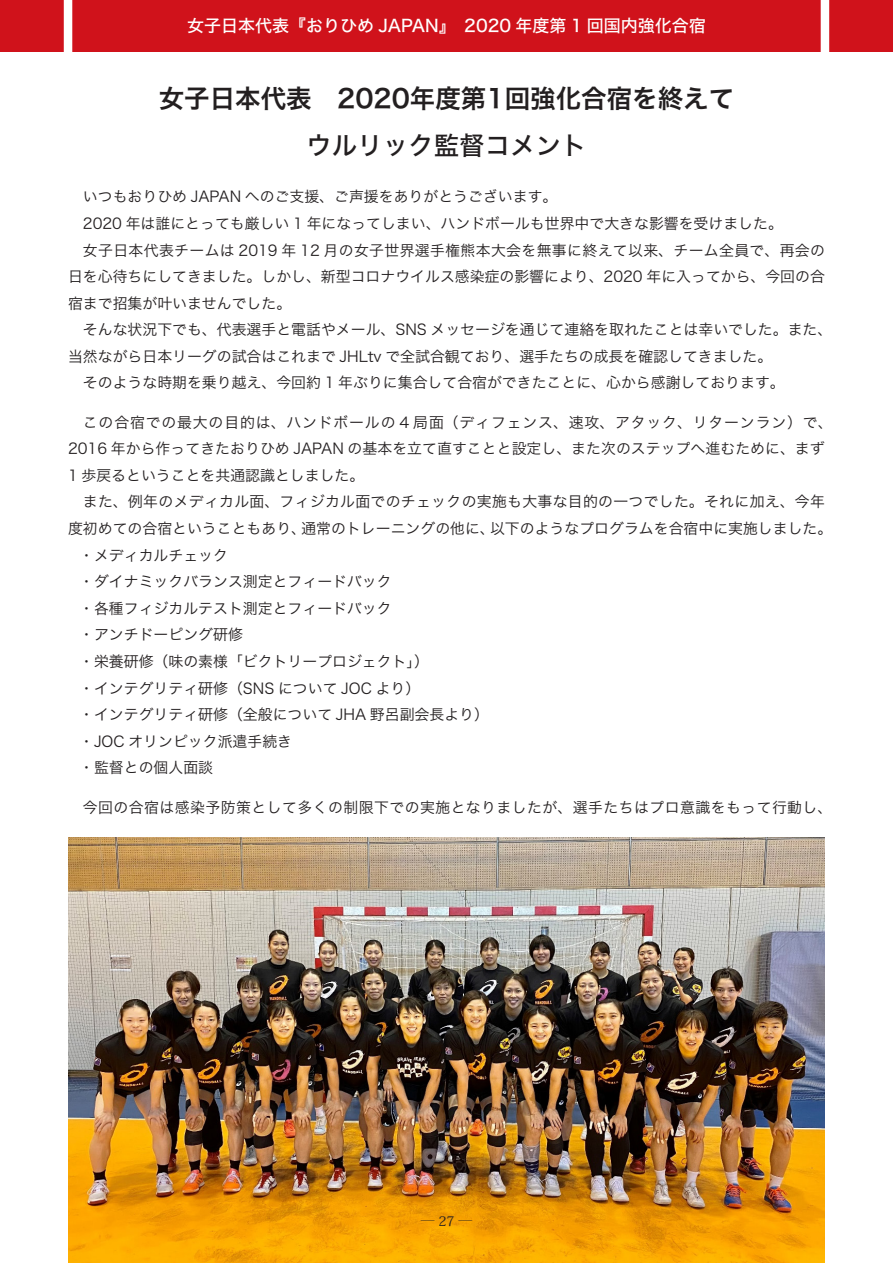
<style>
.page{position:relative;width:893px;height:1263px;background:#fff}
.page>*{position:absolute;margin:0;border:0;box-sizing:border-box;transform-origin:0 0}
.t1{font:25.5px "Hira Kaku Std W6";color:#231f20}
.t2{font:25.5px "Hira Kaku Std W5";color:#231f20}
.t3{font:16.95px "Hira Kaku Std W5";color:#fff}
.t4{font:14.85px/26.5px "Hira Kaku Std W3";color:#231f20}
.t5{font:14.85px "Hira Kaku Std W3";letter-spacing:.03em;color:#231f20}
.t6{font:13.8px "Koz Min Pr 6 N";color:#231f20}
.s1{font-size:13.35px}
</style>
<div class="page">
<div style="left:0;top:0;width:893px;height:51px;background:#d0121b"></div>
<div style="left:64px;top:0;width:8px;height:55px;background:#fff"></div>
<div style="left:821px;top:0;width:8px;height:54px;background:#fff"></div>
<img style="left:68px;top:838px;width:757px;height:425px">
<p class="t3" style="left:187px;top:13px;width:520px">女子日本代表『おりひめ JAPAN』　2020 年度第 1 回国内強化合宿</p>
<p class="t1" style="left:159px;top:78px;width:577px">女子日本代表　2020年度第1回強化合宿を終えて</p>
<p class="t2" style="left:306px;top:126px;width:282px">ウルリック監督コメント</p>
<p class="t4" style="left:83px;top:183px;width:476px">いつもおりひめ JAPAN へのご支援、ご声援をありがとうございます。</p>
<p class="t4" style="left:83px;top:210px;width:701px">2020 年は誰にとっても厳しい 1 年になってしまい、ハンドボールも世界中で大きな影響を受けました。</p>
<p class="t4" style="left:68px;top:236px;width:758px;text-align:justify;text-indent:15px">女子日本代表チームは 2019 年 12 月の女子世界選手権熊本大会を無事に終えて以来、チーム全員で、再会の日を心待ちにしてきました。しかし、新型コロナウイルス感染症の影響により、2020 年に入ってから、今回の合宿まで招集が叶いませんでした。</p>
<p class="t4" style="left:68px;top:316px;width:766px;text-indent:15px">そんな状況下でも、代表選手と電話やメール、SNS メッセージを通じて連絡を取れたことは幸いでした。また、当然ながら日本リーグの試合はこれまで JHLtv で全試合観ており、選手たちの成長を確認してきました。</p>
<p class="t4" style="left:83px;top:369px;width:703px">そのような時期を乗り越え、今回約 1 年ぶりに集合して合宿ができたことに、心から感謝しております。</p>
<p class="t4" style="left:68px;top:409px;width:766px;text-indent:15px">この合宿での最大の目的は、ハンドボールの 4 局面（ディフェンス、速攻、アタック、リターンラン）で、<br>2016 年から作ってきたおりひめ JAPAN の基本を立て直すことと設定し、また次のステップへ進むために、まず<br>1 歩戻るということを共通認識としました。</p>
<p class="t4" style="left:68px;top:488px;width:766px;text-align:center">また、例年のメディカル面、フィジカル面でのチェックの実施も大事な目的の一つでした。それに加え、今年<br>度初めての合宿ということもあり、通常のトレーニングの他に、以下のようなプログラムを合宿中に実施しました。</p>
<p class="t4" style="left:79px;top:542px;width:150px">・メディカルチェック</p>
<p class="t4" style="left:79px;top:568px;width:314px">・ダイナミックバランス測定とフィードバック</p>
<p class="t4" style="left:79px;top:595px;width:314px">・各種フィジカルテスト測定とフィードバック</p>
<p class="t4" style="left:79px;top:621px;width:165px">・アンチドーピング研修</p>
<p class="t4" style="left:79px;top:648px;width:351px">・栄養研修（味の素様「ビクトリープロジェクト」）</p>
<p class="t4" style="left:79px;top:674px;width:343px">・インテグリティ研修（SNS について JOC より）</p>
<p class="t4" style="left:79px;top:701px;width:411px">・インテグリティ研修（全般について JHA 野呂副会長より）</p>
<p class="t4" style="left:79px;top:728px;width:214px">・JOC オリンピック派遣手続き</p>
<p class="t4" style="left:79px;top:754px;width:135px">・監督との個人面談</p>
<p class="t5" style="left:83px;top:796px;width:751px">今回の合宿は感染予防策として多くの制限下での実施となりましたが、選手たちはプロ意識をもって行動し、</p>
<p class="t6" style="left:421px;top:1213px;width:53px">― <span class="s1">27</span> ―</p>
</div>
